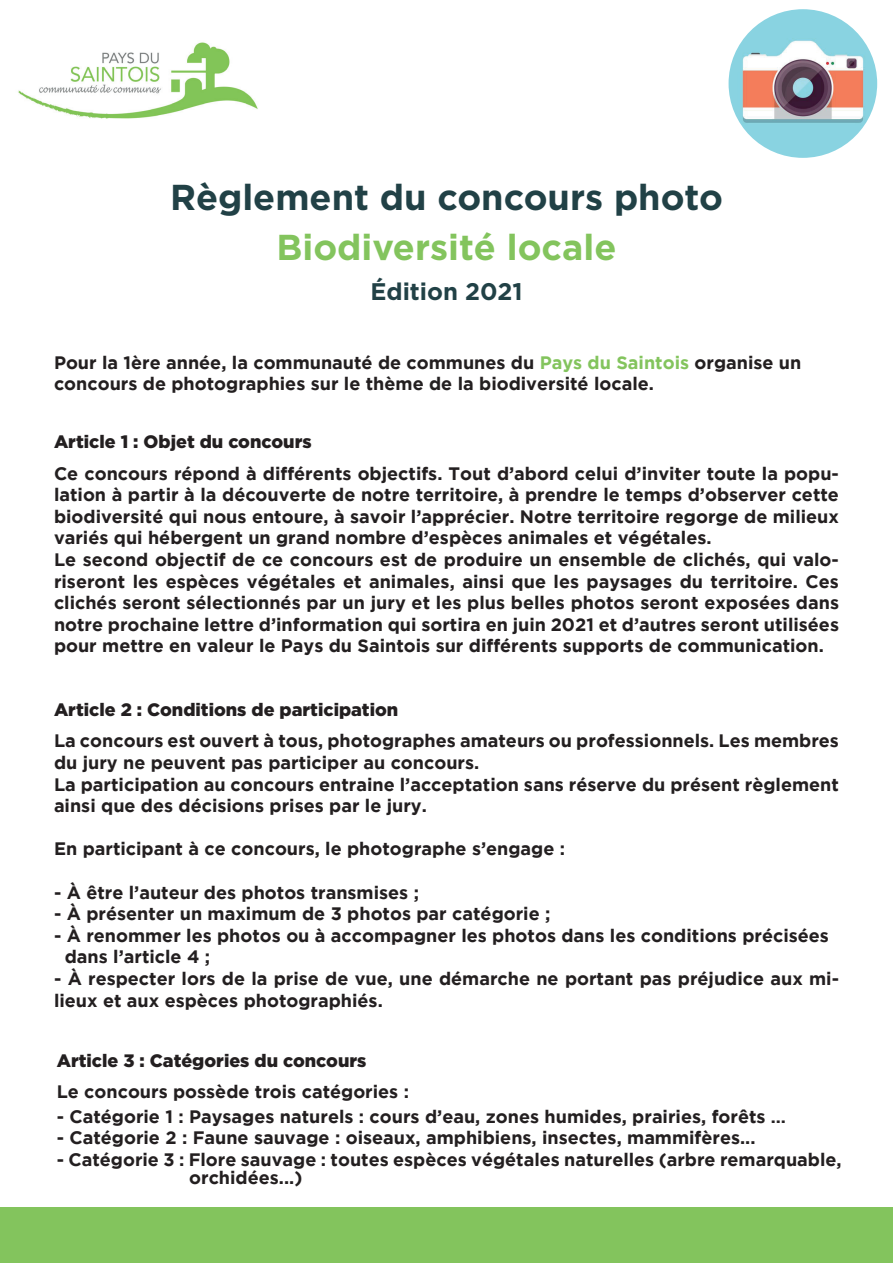
<style>
.page{position:relative;width:893px;height:1263px;background:#fff}
.page>*{position:absolute;margin:0;border:0;box-sizing:border-box;transform-origin:0 0}
.t1{font:700 36px "Gotham";color:#214146}
.t2{font:700 36px "Gotham";color:#83c45d}
.t3{font:700 24px "Gotham";color:#214146}
.t4{font:700 18px/21.6px "Gotham";color:#231f20}
.t5{font:900 18px "Gotham";color:#231f20}
.s1{color:#83c45d}
</style>
<div class="page">
<img style="left:729px;top:9px;width:148px;height:149px;border-radius:74px">
<img style="left:18px;top:42px;width:240px;height:77px">
<div style="left:0;top:1208px;width:893px;height:55px;background:#83c45d"></div>
<h1 class="t1" style="left:170px;top:176px;width:554px">Règlement du concours photo</h1>
<h1 class="t2" style="left:276px;top:226px;width:341px">Biodiversité locale</h1>
<h2 class="t3" style="left:370px;top:278px;width:154px">Édition 2021</h2>
<p class="t4" style="left:54px;top:351px;width:749px">Pour la 1ère année, la communauté de communes du <span class="s1">Pays du Saintois</span> organise un concours de photographies sur le thème de la biodiversité locale.</p>
<p class="t5" style="left:54px;top:431px;width:259px">Article 1 : Objet du concours</p>
<p class="t4" style="left:54px;top:462px;width:786px">Ce concours répond à différents objectifs. Tout d’abord celui d’inviter toute la popu&shy;lation à partir à la découverte de notre territoire, à prendre le temps d’observer cette biodiversité qui nous entoure, à savoir l’apprécier. Notre territoire regorge de milieux variés qui hébergent un grand nombre d’espèces animales et végétales.<br>Le second objectif de ce concours est de produire un ensemble de clichés, qui valo&shy;riseront les espèces végétales et animales, ainsi que les paysages du territoire. Ces clichés seront sélectionnés par un jury et les plus belles photos seront exposées dans notre prochaine lettre d’information qui sortira en juin 2021 et d’autres seront utilisées pour mettre en valeur le Pays du Saintois sur différents supports de communication.</p>
<p class="t5" style="left:54px;top:699px;width:346px">Article 2 : Conditions de participation</p>
<p class="t4" style="left:54px;top:730px;width:786px">La concours est ouvert à tous, photographes amateurs ou professionnels. Les membres du jury ne peuvent pas participer au concours.<br>La participation au concours entraine l’acceptation sans réserve du présent règlement ainsi que des décisions prises par le jury.</p>
<p class="t4" style="left:54px;top:838px;width:513px">En participant à ce concours, le photographe s’engage :</p>
<p class="t4" style="left:54px;top:881px;width:366px">- À être l’auteur des photos transmises ;</p>
<p class="t4" style="left:54px;top:902px;width:498px">- À présenter un maximum de 3 photos par catégorie ;</p>
<p class="t4" style="left:65px;top:924px;width:766px;text-indent:-11px">- À renommer les photos ou à accompagner les photos dans les conditions précisées dans l’article 4 ;</p>
<p class="t4" style="left:54px;top:967px;width:787px">- À respecter lors de la prise de vue, une démarche ne portant pas préjudice aux mi&shy;lieux et aux espèces photographiés.</p>
<p class="t5" style="left:57px;top:1050px;width:311px">Article 3 : Catégories du concours</p>
<p class="t4" style="left:57px;top:1080px;width:354px">Le concours possède trois catégories :</p>
<p class="t4" style="left:57px;top:1105px;width:731px">- Catégorie 1 : Paysages naturels : cours d’eau, zones humides, prairies, forêts …</p>
<p class="t4" style="left:57px;top:1126px;width:700px">- Catégorie 2 : Faune sauvage : oiseaux, amphibiens, insectes, mammifères...</p>
<p class="t4" style="left:189px;top:1150px;width:654px;line-height:18px;text-indent:-133px">- Catégorie 3 : Flore sauvage : toutes espèces végétales naturelles (arbre remarquable, orchidées...)</p>
</div>
